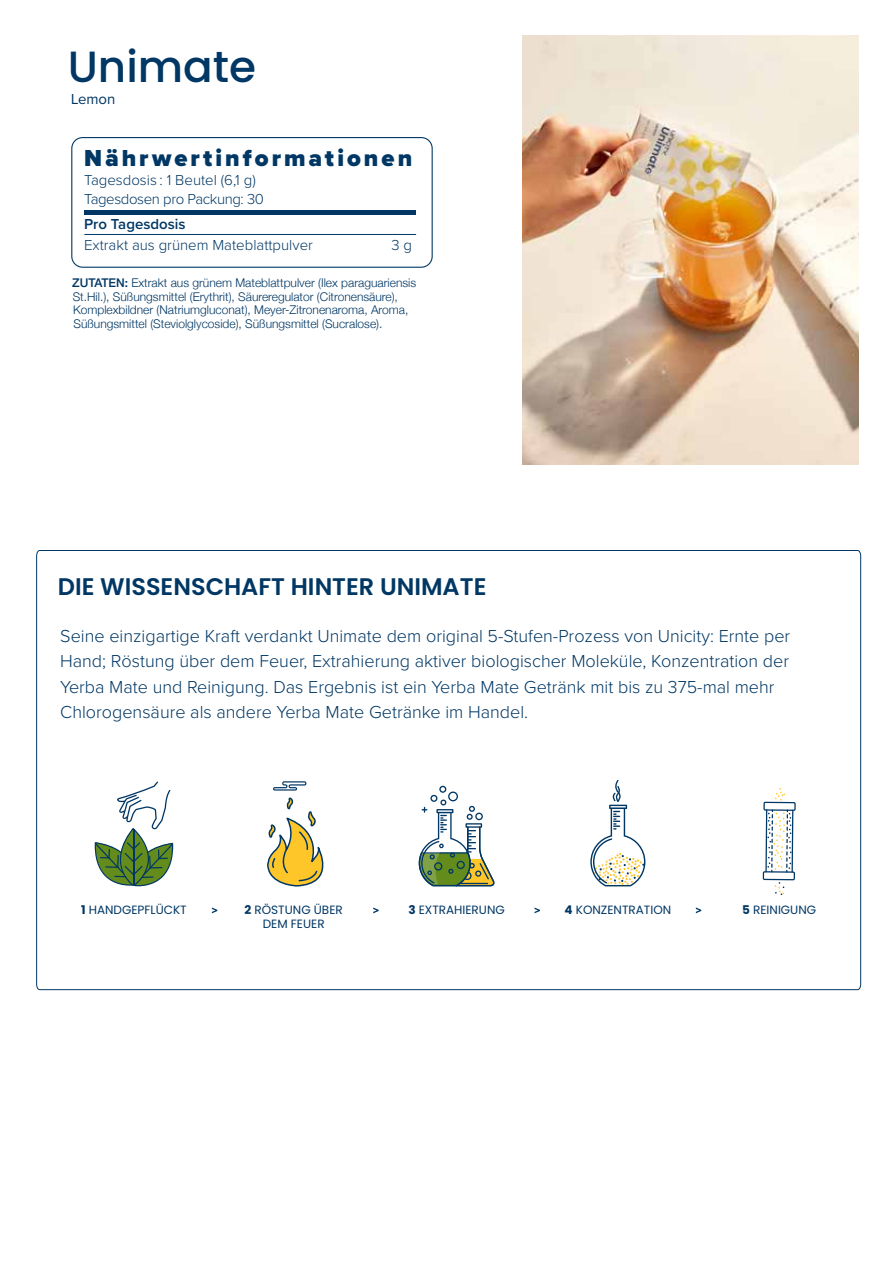
<style>
.page{position:relative;width:893px;height:1263px;background:#fff}
.page>*{position:absolute;margin:0;border:0;box-sizing:border-box;transform-origin:0 0}
.t1{font:500 43.65px "Poppins";color:#003764}
.t2{font:600 24px "Poppins";color:#003764}
.t3{font:900 24px "Proxima Nova";letter-spacing:.125em;color:#003764}
.t4{font:300 18px/25.5px "Proxima Nova";color:#003764}
.t5{font:300 15px/18px "Proxima Nova";letter-spacing:-.025em;color:#003764}
.t6{font:300 15px "Proxima Nova";color:#003764}
.t7{font:600 15px "Proxima Nova";color:#003764}
.t8{font:15px "Proxima Nova";color:#003764}
.t9{font:300 12px/13.5px "Helvetica Neue";color:#003764}
.t10{font:12px/14.4px "Poppins";color:#003764;text-align:center}
.s1{font-weight:500}
.s2{font-weight:700}
</style>
<div class="page">
<img style="left:523px;top:35px;width:336px;height:429px">
<div style="left:71px;top:137px;width:362px;height:131px;border:1px solid #003764;border-radius:11px"></div>
<hr style="left:84px;top:210px;width:332px;height:4px;background:#003764">
<hr style="left:84px;top:234px;width:332px;height:1px;background:#003764">
<svg style="left:36px;top:550px;width:826px;height:440px"></svg>
<h1 class="t1" style="left:68px;top:41px;width:190px">Unimate</h1>
<p class="t8" style="left:71px;top:92px;width:46px">Lemon</p>
<h2 class="t3" style="left:84px;top:140px;width:330px">Nährwertinformationen</h2>
<p class="t5" style="left:84px;top:171px;width:181px">Tagesdosis : 1 Beutel (6,1 g)<br>Tagesdosen pro Packung: 30</p>
<p class="t7" style="left:84px;top:213px;width:103px">Pro Tagesdosis</p>
<p class="t6" style="left:84px;top:234px;width:230px">Extrakt aus grünem Mateblattpulver</p>
<p class="t6" style="left:391px;top:234px;width:22px">3 g</p>
<p class="t9" style="left:72px;top:275px;width:345px"><span class="s1">ZUTATEN:</span> Extrakt aus grünem Mateblattpulver (Ilex paraguariensis St.Hil.), Süßungsmittel (Erythrit), Säureregulator (Citronensäure), Komplexbildner (Natriumgluconat), Meyer-Zitronenaroma, Aroma, Süßungsmittel (Steviolglycoside), Süßungsmittel (Sucralose).</p>
<h2 class="t2" style="left:58px;top:573px;width:430px">DIE WISSENSCHAFT HINTER UNIMATE</h2>
<p class="t4" style="left:60px;top:622px;width:731px">Seine einzigartige Kraft verdankt Unimate dem original 5-Stufen-Prozess von Unicity: Ernte per Hand; Röstung über dem Feuer, Extrahierung aktiver biologischer Moleküle, Konzentration der Yerba Mate und Reinigung. Das Ergebnis ist ein Yerba Mate Getränk mit bis zu 375-mal mehr Chlorogensäure als andere Yerba Mate Getränke im Handel.</p>
<p class="t10" style="left:81px;top:902px;width:107px"><span class="s2">1</span> HANDGEPFLÜCKT</p>
<p class="t10" style="left:408px;top:902px;width:98px"><span class="s2">3</span> EXTRAHIERUNG</p>
<p class="t10" style="left:565px;top:902px;width:108px"><span class="s2">4</span> KONZENTRATION</p>
<p class="t10" style="left:742px;top:902px;width:75px"><span class="s2">5</span> REINIGUNG</p>
<p class="t10" style="left:245px;top:902px;width:100px"><span class="s2">2</span> RÖSTUNG ÜBER<br>DEM FEUER</p>
</div>
